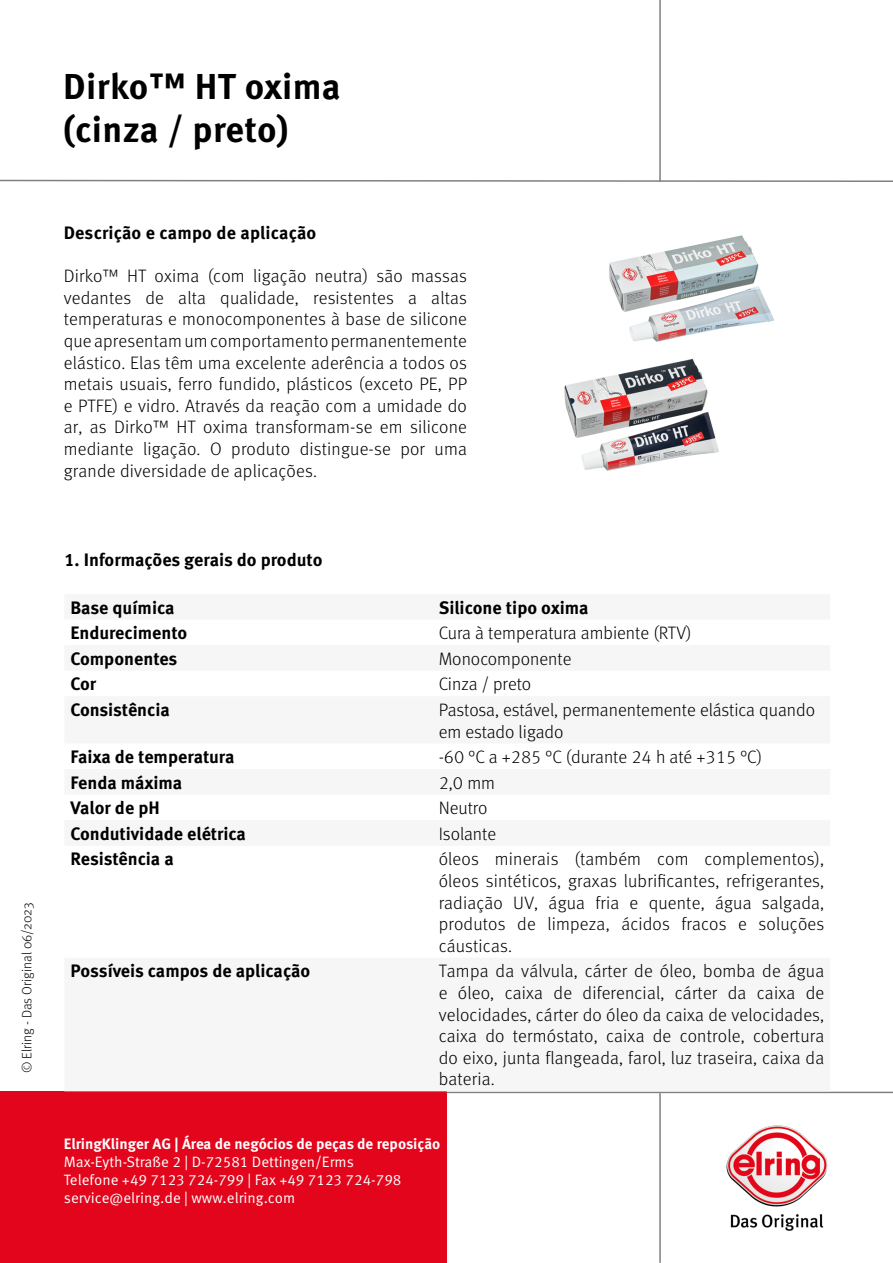
<style>
.page{position:relative;width:893px;height:1263px;background:#fff}
.page>*{position:absolute;margin:0;border:0;box-sizing:border-box;transform-origin:0 0}
.t1{font:700 36px/43.2px "Meta Pro";letter-spacing:.01em;color:#000}
.t2{font:300 18px/21.6px "Meta Pro";letter-spacing:.01em;color:#000;text-align:justify}
.t3{font:700 18px "Meta Pro";color:#000}
.t4{font:15px/18px "Meta Pro Norm";color:#fff}
.t5{font:700 15px "Meta Pro";color:#fff}
.t6{font:300 13.5px "Meta Pro";color:#000}
</style>
<div class="page">
<hr style="left:659px;top:0;width:2px;height:182px;background:#808080">
<svg style="left:0;top:179px;width:893px;height:3px"></svg>
<hr style="left:659px;top:1093px;width:2px;height:170px;background:#808080">
<div style="left:0;top:1092px;width:446px;height:171px;background:#e3051b"></div>
<hr style="left:446px;top:1092px;width:447px;height:1px;background:#808080">
<img style="left:727px;top:1126px;width:100px;height:104px">
<img style="left:609px;top:235px;width:165px;height:107px">
<img style="left:564px;top:358px;width:155px;height:113px">
<h1 class="t1" style="left:63px;top:63px;width:279px">Dirko™ HT oxima (cinza / preto)</h1>
<p class="t6" style="left:17px;top:1073px;width:172px;rotate:-90deg">© Elring - Das Original 06/2023</p>
<p class="t3" style="left:64px;top:219px;width:254px">Descrição e campo de aplicação</p>
<p class="t2" style="left:64px;top:264px;width:405px">Dirko™ HT oxima (com ligação neutra) são massas vedantes de alta qualidade, resistentes a altas temperaturas e monocomponentes à base de silicone que apresentam um comportamento permanentemente elástico. Elas têm uma excelente aderência a todos os metais usuais, ferro fundido, plásticos (exceto PE, PP e PTFE) e vidro. Através da reação com a umidade do ar, as Dirko™ HT oxima transformam-se em silicone mediante ligação. O produto distingue-se por uma grande diversidade de aplicações.</p>
<p class="t3" style="left:64px;top:546px;width:260px">1. Informações gerais do produto</p>
<p class="t3" style="left:70px;top:593px;width:106px">Base química</p>
<p class="t3" style="left:439px;top:593px;width:151px">Silicone tipo oxima</p>
<p class="t3" style="left:70px;top:619px;width:119px">Endurecimento</p>
<p class="t2" style="left:439px;top:621px;width:254px">Cura à temperatura ambiente (RTV)</p>
<p class="t3" style="left:70px;top:644px;width:109px">Componentes</p>
<p class="t2" style="left:439px;top:647px;width:134px">Monocomponente</p>
<p class="t3" style="left:70px;top:670px;width:27px">Cor</p>
<p class="t2" style="left:439px;top:672px;width:94px">Cinza / preto</p>
<p class="t3" style="left:70px;top:695px;width:101px">Consistência</p>
<p class="t2" style="left:439px;top:698px;width:378px">Pastosa, estável, permanentemente elástica quando em estado ligado</p>
<p class="t3" style="left:70px;top:743px;width:166px">Faixa de temperatura</p>
<p class="t2" style="left:439px;top:745px;width:325px">-60 °C a +285 °C (durante 24 h até +315 °C)</p>
<p class="t3" style="left:70px;top:768px;width:113px">Fenda máxima</p>
<p class="t2" style="left:439px;top:771px;width:58px">2,0 mm</p>
<p class="t3" style="left:70px;top:794px;width:91px">Valor de pH</p>
<p class="t2" style="left:439px;top:796px;width:50px">Neutro</p>
<p class="t3" style="left:70px;top:819px;width:177px">Condutividade elétrica</p>
<p class="t2" style="left:439px;top:822px;width:59px">Isolante</p>
<p class="t3" style="left:70px;top:845px;width:105px">Resistência a</p>
<p class="t2" style="left:439px;top:847px;width:387px">óleos minerais (também com complementos), óleos sintéticos, graxas lubrificantes, refrigerantes, radiação UV, água fria e quente, água salgada, produtos de limpeza, ácidos fracos e soluções cáusticas.</p>
<p class="t3" style="left:70px;top:957px;width:241px">Possíveis campos de aplicação</p>
<p class="t2" style="left:439px;top:959px;width:387px">Tampa da válvula, cárter de óleo, bomba de água e óleo, caixa de diferencial, cárter da caixa de velocidades, cárter do óleo da caixa de velocidades, caixa do termóstato, caixa de controle, cobertura do eixo, junta flangeada, farol, luz traseira, caixa da bateria.</p>
<p class="t5" style="left:64px;top:1132px;width:378px">ElringKlinger AG | Área de negócios de peças de reposição</p>
<p class="t4" style="left:64px;top:1152px;width:339px">Max-Eyth-Straße 2 | D-72581 Dettingen/Erms<br>Telefone +49 7123 724-799 | Fax +49 7123 724-798 service@elring.de | www.elring.com</p>
</div>
